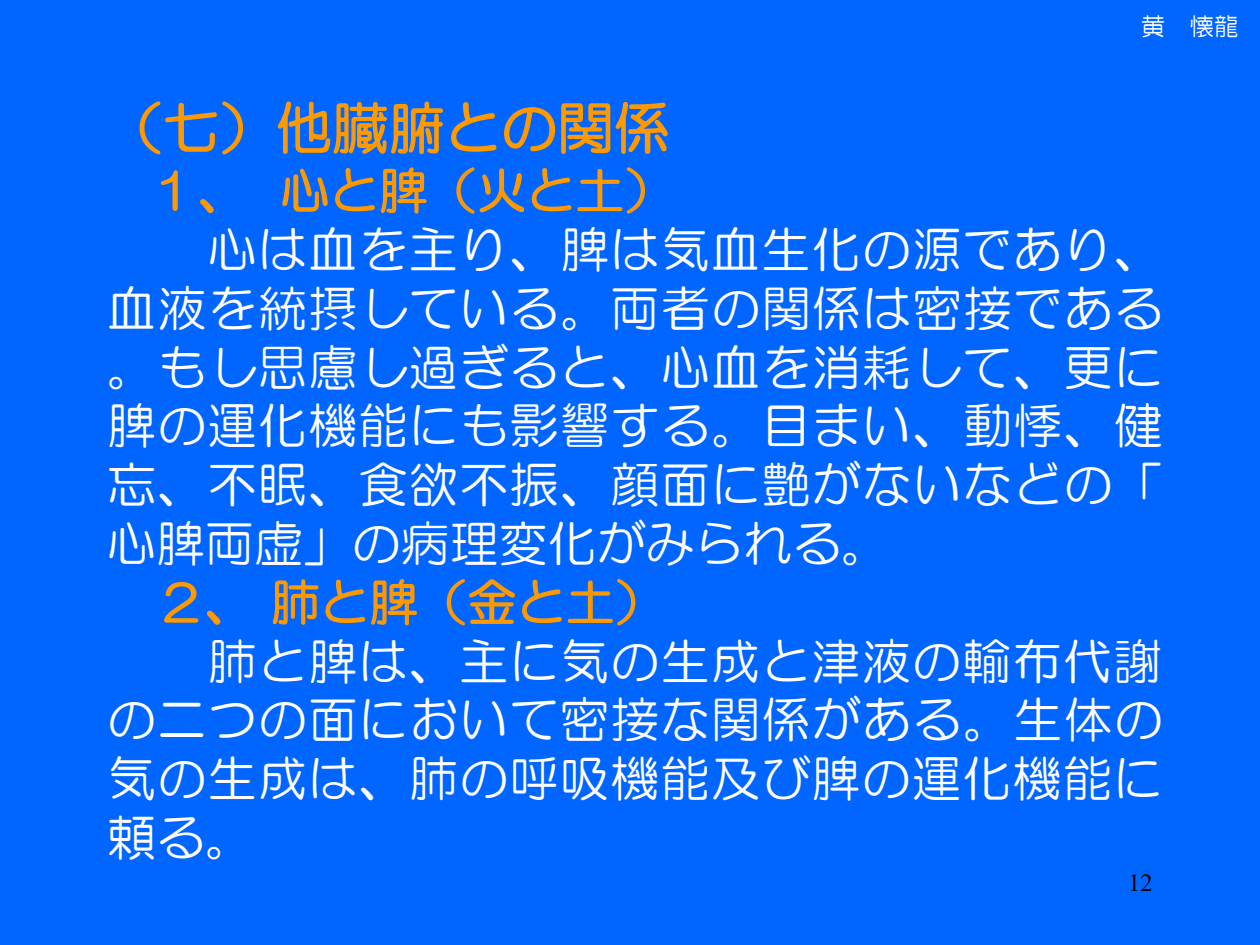
<style>
.page{position:relative;width:1260px;height:945px;background:#06f}
.page>*{position:absolute;margin:0;border:0;box-sizing:border-box;transform-origin:0 0}
.t1{font:56px "HG Maru Gothic MPRO";letter-spacing:.005em;color:#f90}
.t2{font:49px/58.8px "HG Maru Gothic MPRO";letter-spacing:.03em;color:#fff;text-align:justify}
.t3{font:49px "HG Maru Gothic MPRO";letter-spacing:.005em;color:#f90}
.t4{font:24.5px "HG Maru Gothic MPRO";color:#fff}
.t5{font:24.5px "Times New Roman";color:#000}
</style>
<div class="page">
<svg style="left:139px;top:101px;width:104px;height:54px"></svg>
<svg style="left:278px;top:101px;width:165px;height:54px"></svg>
<svg style="left:451px;top:102px;width:46px;height:50px"></svg>
<svg style="left:504px;top:102px;width:164px;height:52px"></svg>
<svg style="left:160px;top:170px;width:18px;height:41px"></svg>
<svg style="left:200px;top:199px;width:13px;height:14px"></svg>
<svg style="left:282px;top:169px;width:46px;height:43px"></svg>
<svg style="left:335px;top:168px;width:40px;height:44px"></svg>
<svg style="left:381px;top:167px;width:46px;height:47px"></svg>
<svg style="left:456px;top:167px;width:68px;height:46px"></svg>
<svg style="left:531px;top:167px;width:114px;height:47px"></svg>
<svg style="left:164px;top:582px;width:35px;height:41px"></svg>
<svg style="left:207px;top:611px;width:13px;height:14px"></svg>
<svg style="left:273px;top:579px;width:46px;height:46px"></svg>
<svg style="left:325px;top:579px;width:41px;height:44px"></svg>
<svg style="left:372px;top:579px;width:45px;height:47px"></svg>
<svg style="left:446px;top:579px;width:69px;height:46px"></svg>
<svg style="left:522px;top:579px;width:114px;height:47px"></svg>
<p class="t4" style="left:1141px;top:14px;width:100px">黄 懐龍</p>
<p class="t1" style="left:107px;top:100px;width:564px">（七）他臓腑との関係</p>
<p class="t3" style="left:149px;top:166px;width:526px">１、 心と脾（火と土）</p>
<p class="t2" style="left:107px;top:220px;width:1058px;text-indent:101px">心は血を主り、脾は気血生化の源であり、血液を統摂している。両者の関係は密接である。もし思慮し過ぎると、心血を消耗して、更に脾の運化機能にも影響する。目まい、動悸、健忘、不眠、食欲不振、顔面に艶がないなどの「心脾両虚」の病理変化がみられる。</p>
<p class="t3" style="left:156px;top:578px;width:509px">２、肺と脾（金と土）</p>
<p class="t2" style="left:107px;top:632px;width:1058px;text-indent:101px">肺と脾は、主に気の生成と津液の輸布代謝の二つの面において密接な関係がある。生体の気の生成は、肺の呼吸機能及び脾の運化機能に頼る。</p>
<p class="t5" style="left:1128px;top:866px;width:26px">12</p>
</div>
